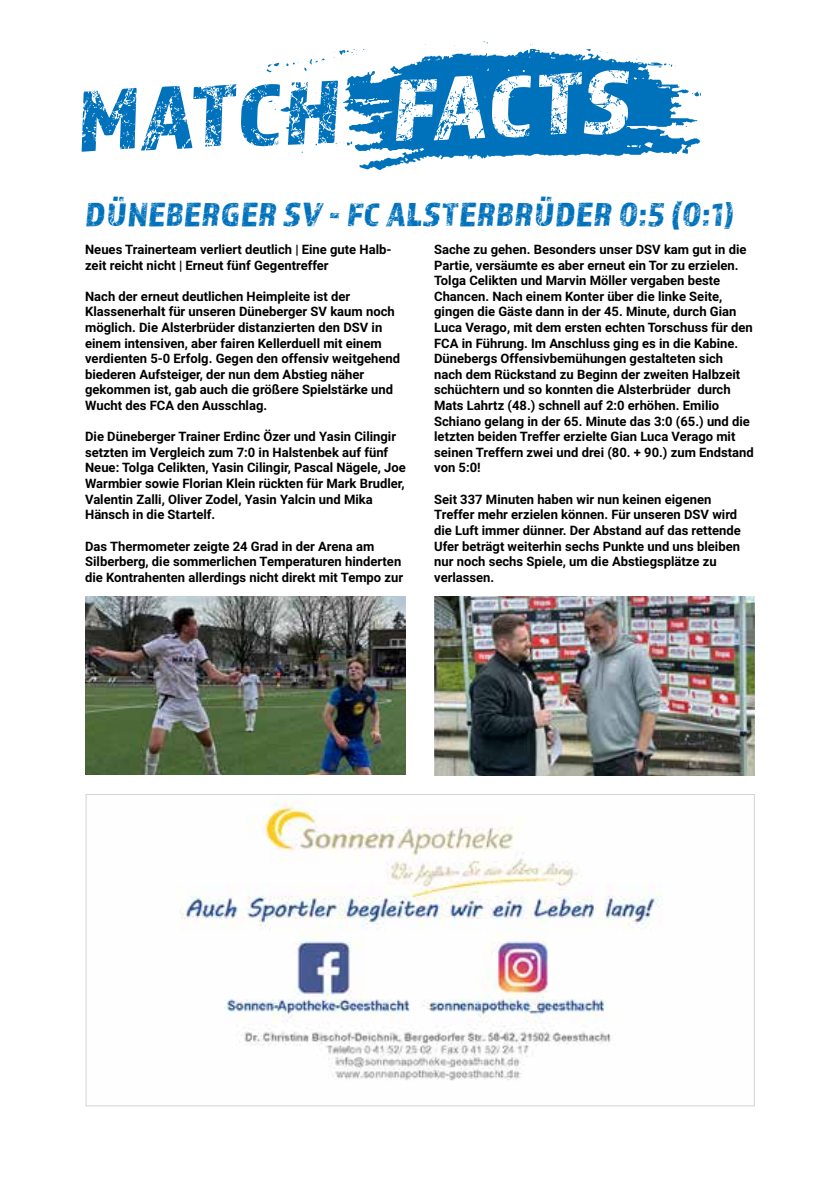
<style>
.page{position:relative;width:840px;height:1191px;background:#fff}
.page>*{position:absolute;margin:0;border:0;box-sizing:border-box;transform-origin:0 0}
.t1{font:92.2px "Almaq Rough";color:#0072bc}
.t2{font:34.4px "Almaq Rough";color:#0072bc}
.t3{font:700 13px/15.6px "Roboto";color:#000}
.s1{color:#fff}
</style>
<div class="page">
<img style="left:180px;top:798px;width:481px;height:283px">
<img style="left:85px;top:596px;width:320px;height:178px">
<img style="left:434px;top:596px;width:320px;height:179px">
<svg style="left:343px;top:49px;width:356px;height:121px;fill:#0072bc"></svg>
<svg style="left:679px;top:138px;width:8px;height:6px"></svg>
<svg style="left:286px;top:125px;width:8px;height:4px"></svg>
<svg style="left:691px;top:92px;width:9px;height:4px"></svg>
<svg style="left:333px;top:49px;width:31px;height:9px"></svg>
<svg style="left:635px;top:59px;width:40px;height:8px"></svg>
<svg style="left:266px;top:59px;width:58px;height:13px"></svg>
<svg style="left:268px;top:100px;width:28px;height:12px"></svg>
<svg style="left:662px;top:123px;width:9px;height:2px"></svg>
<svg style="left:335px;top:142px;width:17px;height:5px"></svg>
<svg style="left:630px;top:145px;width:28px;height:4px"></svg>
<h1 class="t1" style="left:73px;top:65px;width:555px;rotate:-2deg">MATCH <span class="s1">FACTS</span></h1>
<h2 class="t2" style="left:85px;top:193px;width:653px">DÜNEBERGER SV - FC ALSTERBRÜDER 0:5 (0:1)</h2>
<p class="t3" style="left:85px;top:241px;width:308px">Neues Trainerteam verliert deutlich | Eine gute Halb&shy;zeit reicht nicht | Erneut fünf Gegentreffer</p>
<p class="t3" style="left:85px;top:288px;width:316px">Nach der erneut deutlichen Heimpleite ist der Klassenerhalt für unseren Düneberger SV kaum noch möglich. Die Alsterbrüder distanzierten den DSV in einem intensiven, aber fairen Kellerduell mit einem verdienten 5-0 Erfolg. Gegen den offensiv weitgehend biederen Aufsteiger, der nun dem Abstieg näher gekommen ist, gab auch die größere Spielstärke und Wucht des FCA den Ausschlag.</p>
<p class="t3" style="left:85px;top:428px;width:322px">Die Düneberger Trainer Erdinc Özer und Yasin Cilingir setzten im Vergleich zum 7:0 in Halstenbek auf fünf Neue: Tolga Celikten, Yasin Cilingir, Pascal Nägele, Joe Warmbier sowie Florian Klein rückten für Mark Brudler, Valentin Zalli, Oliver Zodel, Yasin Yalcin und Mika Hänsch in die Startelf.</p>
<p class="t3" style="left:85px;top:537px;width:319px">Das Thermometer zeigte 24 Grad in der Arena am<br>Silberberg, die sommerlichen Temperaturen hinderten die Kontrahenten allerdings nicht direkt mit Tempo zur</p>
<p class="t3" style="left:434px;top:241px;width:321px">Sache zu gehen. Besonders unser DSV kam gut in die Partie, versäumte es aber erneut ein Tor zu erzielen.<br>Tolga Celikten und Marvin Möller vergaben beste Chancen. Nach einem Konter über die linke Seite, gingen die Gäste dann in der 45. Minute, durch Gian Luca Verago, mit dem ersten echten Torschuss für den FCA in Führung. Im Anschluss ging es in die Kabine.<br>Dünebergs Offensivbemühungen gestalteten sich nach dem Rückstand zu Beginn der zweiten Halbzeit schüchtern und so konnten die Alsterbrüder durch Mats Lahrtz (48.) schnell auf 2:0 erhöhen. Emilio Schiano gelang in der 65. Minute das 3:0 (65.) und die letzten beiden Treffer erzielte Gian Luca Verago mit seinen Treffern zwei und drei (80. + 90.) zum Endstand von 5:0!</p>
<p class="t3" style="left:434px;top:491px;width:308px">Seit 337 Minuten haben wir nun keinen eigenen Treffer mehr erzielen können. Für unseren DSV wird die Luft immer dünner. Der Abstand auf das rettende Ufer beträgt weiterhin sechs Punkte und uns bleiben nur noch sechs Spiele, um die Abstiegsplätze zu verlassen.</p>
</div>
